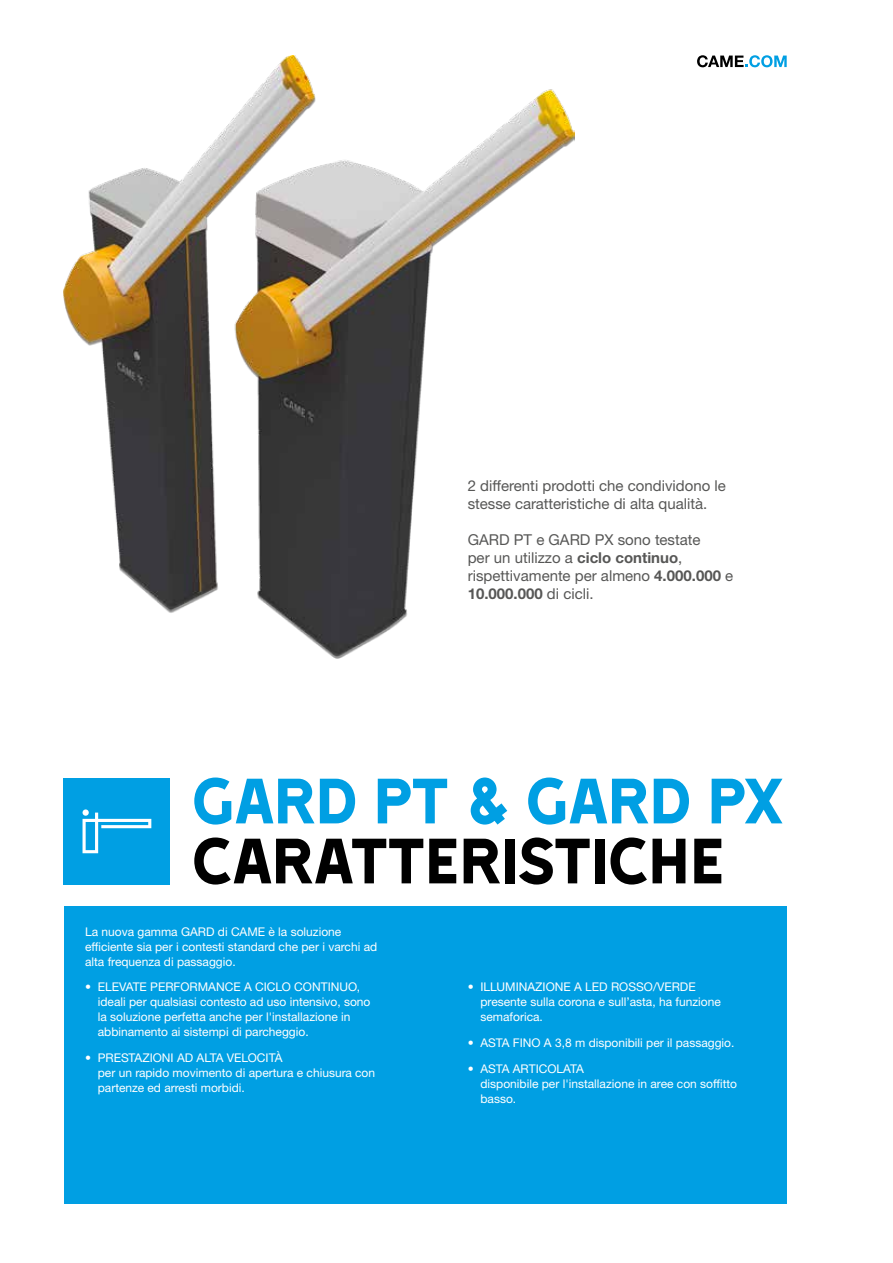
<style>
.page{position:relative;width:893px;height:1263px;background:#fff}
.page>*{position:absolute;margin:0;border:0;box-sizing:border-box;transform-origin:0 0}
.t1{font:73.5px "Came Type";letter-spacing:-.02em;color:#000}
.t2{font:73.5px "Came Type";letter-spacing:-.02em;color:#009fe3}
.t3{font:15px/18px "Helvetica Neue LTW1 G";color:#575756}
.t4{font:12px/15px "Helvetica Neue LTW1 G";color:#fff}
.s1{font-weight:700}
</style>
<div class="page">
<img style="left:63px;top:55px;width:511px;height:603px">
<svg style="left:697px;top:55px;width:90px;height:12px"></svg>
<div style="left:64px;top:906px;width:723px;height:297px;background:#009fe3"></div>
<div style="left:64px;top:778px;width:106px;height:106px;background:#009fe3"></div>
<svg style="left:83px;top:812px;width:68px;height:41px"></svg>
<div style="left:83px;top:809px;width:6px;height:7px;background:#fff;border-radius:50%"></div>
<p class="t3" style="left:468px;top:477px;width:260px">2 differenti prodotti che condividono le stesse caratteristiche di alta qualità.</p>
<p class="t3" style="left:468px;top:531px;width:267px">GARD PT e GARD PX sono testate<br>per un utilizzo a <span class="s1">ciclo continuo</span>, rispettivamente per almeno <span class="s1">4.000.000</span> e<br><span class="s1">10.000.000</span> di cicli.</p>
<h1 class="t2" style="left:191px;top:762px;width:595px">GARD PT &amp; GARD PX</h1>
<h1 class="t1" style="left:191px;top:822px;width:535px">CARATTERISTICHE</h1>
<p class="t4" style="left:85px;top:924px;width:294px">La nuova gamma GARD di CAME è la soluzione efficiente sia per i contesti standard che per i varchi ad alta frequenza di passaggio.</p>
<p class="t4" style="left:98px;top:979px;width:274px;text-indent:-13px">• ELEVATE PERFORMANCE A CICLO CONTINUO, ideali per qualsiasi contesto ad uso intensivo, sono la soluzione perfetta anche per l'installazione in abbinamento ai sistempi di parcheggio.</p>
<p class="t4" style="left:98px;top:1050px;width:279px;text-indent:-13px">• PRESTAZIONI AD ALTA VELOCITÀ<br>per un rapido movimento di apertura e chiusura con partenze ed arresti morbidi.</p>
<p class="t4" style="left:480px;top:979px;width:242px;text-indent:-13px">• ILLUMINAZIONE A LED ROSSO/VERDE presente sulla corona e sull’asta, ha funzione semaforica.</p>
<p class="t4" style="left:468px;top:1035px;width:268px">• ASTA FINO A 3,8 m disponibili per il passaggio.</p>
<p class="t4" style="left:480px;top:1061px;width:258px;text-indent:-13px">• ASTA ARTICOLATA<br>disponibile per l'installazione in aree con soffitto basso.</p>
</div>
